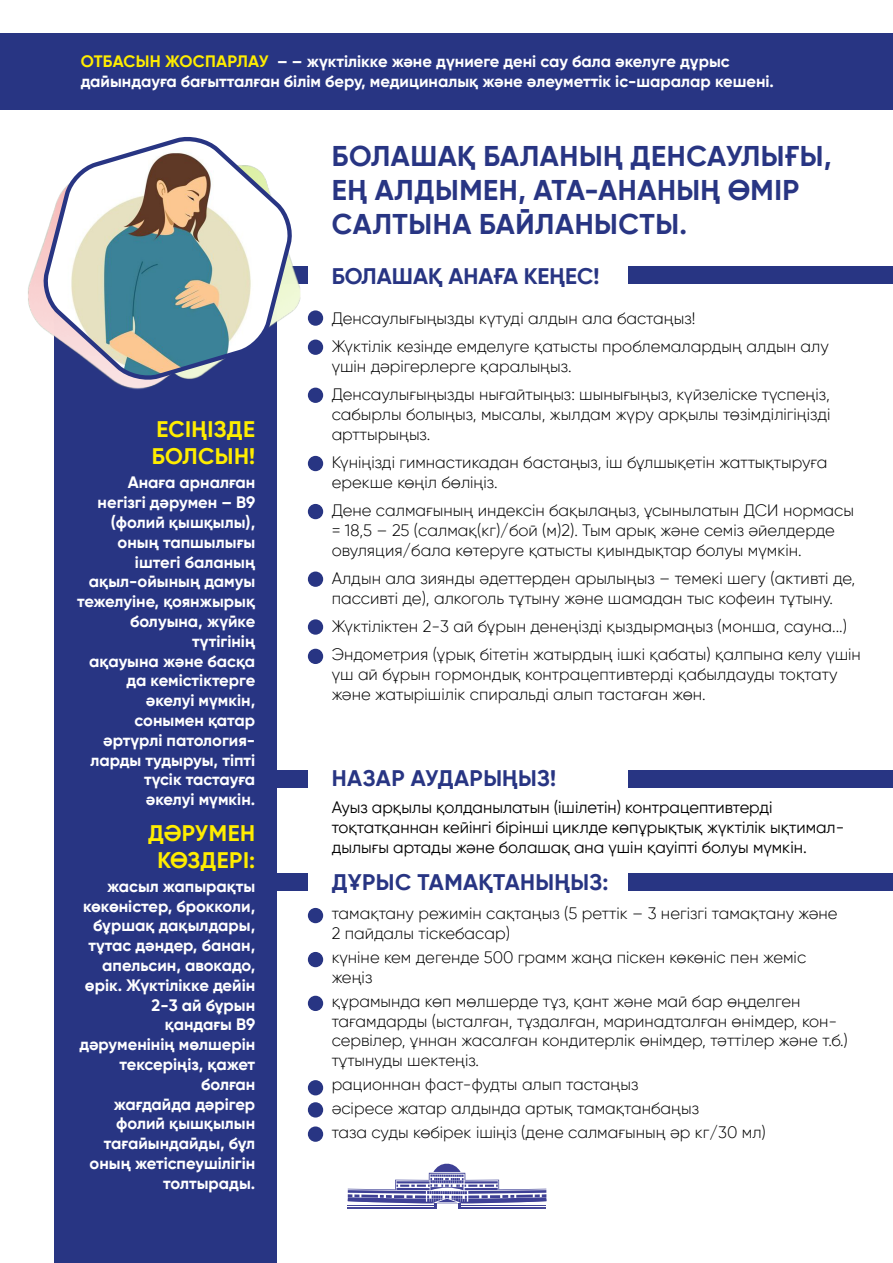
<style>
.page{position:relative;width:893px;height:1263px;background:#fff}
.page>*{position:absolute;margin:0;border:0;box-sizing:border-box;transform-origin:0 0}
.t1{font:700 28.5px/34.2px "Gilroy";letter-spacing:.02em;color:#283583}
.t2{font:700 22.5px "Gilroy";letter-spacing:.01em;color:#283583}
.t3{font:700 22.5px/27px "Gilroy";letter-spacing:.015em;color:#ffed00}
.t4{font:300 16.5px/19.8px "Gilroy";color:#000}
.t5{font:700 16.5px/19.8px "Gilroy";color:#fff;text-align:right}
.t6{font:16.5px/19.8px "Gilroy";color:#000}
.s1{color:#ffed00}
</style>
<div class="page">
<div style="left:54px;top:306px;width:223px;height:957px;background:#283583"></div>
<div style="left:0;top:33px;width:893px;height:76px;background:#283583"></div>
<div style="left:205px;top:873px;width:688px;height:17px;background:#283583"></div>
<div style="left:205px;top:770px;width:688px;height:17px;background:#283583"></div>
<div style="left:205px;top:266px;width:688px;height:17px;background:#283583"></div>
<img style="left:28px;top:258px;width:276px;height:132px">
<svg style="left:38px;top:137px;width:259px;height:245px"></svg>
<div style="left:308px;top:868px;width:320px;height:26px;background:#fff"></div>
<div style="left:308px;top:765px;width:320px;height:27px;background:#fff"></div>
<div style="left:308px;top:261px;width:320px;height:27px;background:#fff"></div>
<div style="left:308px;top:908px;width:15px;height:15px;background:#283583;border-radius:50%"></div>
<div style="left:308px;top:310px;width:15px;height:16px;background:#283583;border-radius:50%"></div>
<div style="left:308px;top:952px;width:15px;height:15px;background:#283583;border-radius:50%"></div>
<div style="left:308px;top:340px;width:15px;height:15px;background:#283583;border-radius:50%"></div>
<div style="left:308px;top:996px;width:15px;height:15px;background:#283583;border-radius:50%"></div>
<div style="left:308px;top:388px;width:15px;height:15px;background:#283583;border-radius:50%"></div>
<div style="left:308px;top:1102px;width:15px;height:15px;background:#283583;border-radius:50%"></div>
<div style="left:308px;top:456px;width:15px;height:15px;background:#283583;border-radius:50%"></div>
<div style="left:308px;top:1080px;width:15px;height:15px;background:#283583;border-radius:50%"></div>
<div style="left:308px;top:504px;width:15px;height:15px;background:#283583;border-radius:50%"></div>
<div style="left:308px;top:1126px;width:15px;height:16px;background:#283583;border-radius:50%"></div>
<div style="left:308px;top:571px;width:15px;height:16px;background:#283583;border-radius:50%"></div>
<div style="left:308px;top:619px;width:15px;height:16px;background:#283583;border-radius:50%"></div>
<div style="left:308px;top:649px;width:15px;height:15px;background:#283583;border-radius:50%"></div>
<svg style="left:348px;top:1163px;width:198px;height:46px"></svg>
<p class="t5" style="left:81px;top:51px;width:695px;text-align:left"><span class="s1">ОТБАСЫН ЖОСПАРЛАУ</span> – – жүктілікке және дүниеге дені сау бала әкелуге дұрыс дайындауға бағытталған білім беру, медициналық және әлеуметтік іс-шаралар кешені.</p>
<h1 class="t1" style="left:332px;top:139px;width:501px">БОЛАШАҚ БАЛАНЫҢ ДЕНСАУЛЫҒЫ,<br>ЕҢ АЛДЫМЕН, АТА-АНАНЫҢ ӨМІР<br>САЛТЫНА БАЙЛАНЫСТЫ.</h1>
<h2 class="t3" style="left:152px;top:416px;width:105px">ЕСІҢІЗДЕ<br>БОЛСЫН!</h2>
<p class="t5" style="left:77px;top:473px;width:180px">Анаға арналған негізгі дәрумен – В9 (фолий қышқылы), оның тапшылығы іштегі баланың ақыл-ойының дамуы тежелуіне, қоянжырық болуына, жүйке түтігінің<br>ақауына және басқа да кемістіктерге әкелуі мүмкін, сонымен қатар әртүрлі патология&shy;ларды тудыруы, тіпті түсік тастауға<br>әкелуі мүмкін.</p>
<h2 class="t3" style="left:148px;top:819px;width:109px;text-align:center">ДӘРУМЕН<br>КӨЗДЕРІ:</h2>
<p class="t5" style="left:80px;top:876px;width:177px">жасыл жапырақты көкөністер, брокколи, бұршақ дақылдары, тұтас дәндер, банан, апельсин, авокадо, өрік. Жүктілікке дейін<br>2-3 ай бұрын<br>қандағы В9 дәруменінің мөлшерін тексеріңіз, қажет болған<br>жағдайда дәрігер фолий қышқылын тағайындайды, бұл оның жетіспеушілігін толтырады.</p>
<h2 class="t2" style="left:332px;top:262px;width:269px">БОЛАШАҚ АНАҒА КЕҢЕС!</h2>
<p class="t4" style="left:332px;top:303px;width:499px;line-height:28.3px">Денсаулығыңызды күтуді алдын ала бастаңыз!<br>Жүктілік кезінде емделуге қатысты проблемалардың алдын алу</p>
<p class="t4" style="left:332px;top:351px;width:500px;line-height:28.3px">үшін дәрігерлерге қаралыңыз.<br>Денсаулығыңызды нығайтыңыз: шынығыңыз, күйзеліске түспеңіз,</p>
<p class="t4" style="left:332px;top:404px;width:500px">сабырлы болыңыз, мысалы, жылдам жүру арқылы төзімділігіңізді арттырыңыз.</p>
<p class="t4" style="left:332px;top:452px;width:497px">Күніңізді гимнастикадан бастаңыз, іш бұлшықетін жаттықтыруға ерекше көңіл бөліңіз.</p>
<p class="t4" style="left:332px;top:500px;width:524px">Дене салмағының индексін бақылаңыз, ұсынылатын ДСИ нормасы = 18,5 – 25 (салмақ(кг)/бой (м)2). Тым арық және семіз әйелдерде овуляция/бала көтеруге қатысты қиындықтар болуы мүмкін.</p>
<p class="t4" style="left:332px;top:568px;width:525px">Алдын ала зиянды әдеттерден арылыңыз – темекі шегу (активті де, пассивті де), алкоголь тұтыну және шамадан тыс кофеин тұтыну.</p>
<p class="t4" style="left:332px;top:612px;width:531px;line-height:28.3px">Жүктіліктен 2-3 ай бұрын денеңізді қыздырмаңыз (монша, сауна...)<br>Эндометрия (ұрық бітетін жатырдың ішкі қабаты) қалпына келу үшін</p>
<p class="t4" style="left:332px;top:664px;width:507px">үш ай бұрын гормондық контрацептивтерді қабылдауды тоқтату және жатырішілік спиральді алып тастаған жөн.</p>
<h2 class="t2" style="left:332px;top:764px;width:226px">НАЗАР АУДАРЫҢЫЗ!</h2>
<p class="t6" style="left:332px;top:797px;width:514px">Ауыз арқылы қолданылатын (ішілетін) контрацептивтерді тоқтатқаннан кейінгі бірінші циклде көпұрықтық жүктілік ықтимал&shy;дылығы артады және болашақ ана үшін қауіпті болуы мүмкін.</p>
<h2 class="t2" style="left:332px;top:868px;width:278px">ДҰРЫС ТАМАҚТАНЫҢЫЗ:</h2>
<p class="t4" style="left:332px;top:903px;width:507px">тамақтану режимін сақтаңыз (5 реттік – 3 негізгі тамақтану және<br>2 пайдалы тіскебасар)</p>
<p class="t4" style="left:332px;top:947px;width:476px">күніне кем дегенде 500 грамм жаңа піскен көкөніс пен жеміс жеңіз</p>
<p class="t4" style="left:332px;top:991px;width:518px">құрамында көп мөлшерде тұз, қант және май бар өңделген тағамдарды (ысталған, тұздалған, маринадталған өнімдер, кон&shy;сервілер, ұннан жасалған кондитерлік өнімдер, тәттілер және т.б.) тұтынуды шектеңіз.</p>
<p class="t4" style="left:332px;top:1072px;width:436px;line-height:24px">рационнан фаст-фудты алып тастаңыз<br>әсіресе жатар алдында артық тамақтанбаңыз<br>таза суды көбірек ішіңіз (дене салмағының әр кг/30 мл)</p>
</div>
